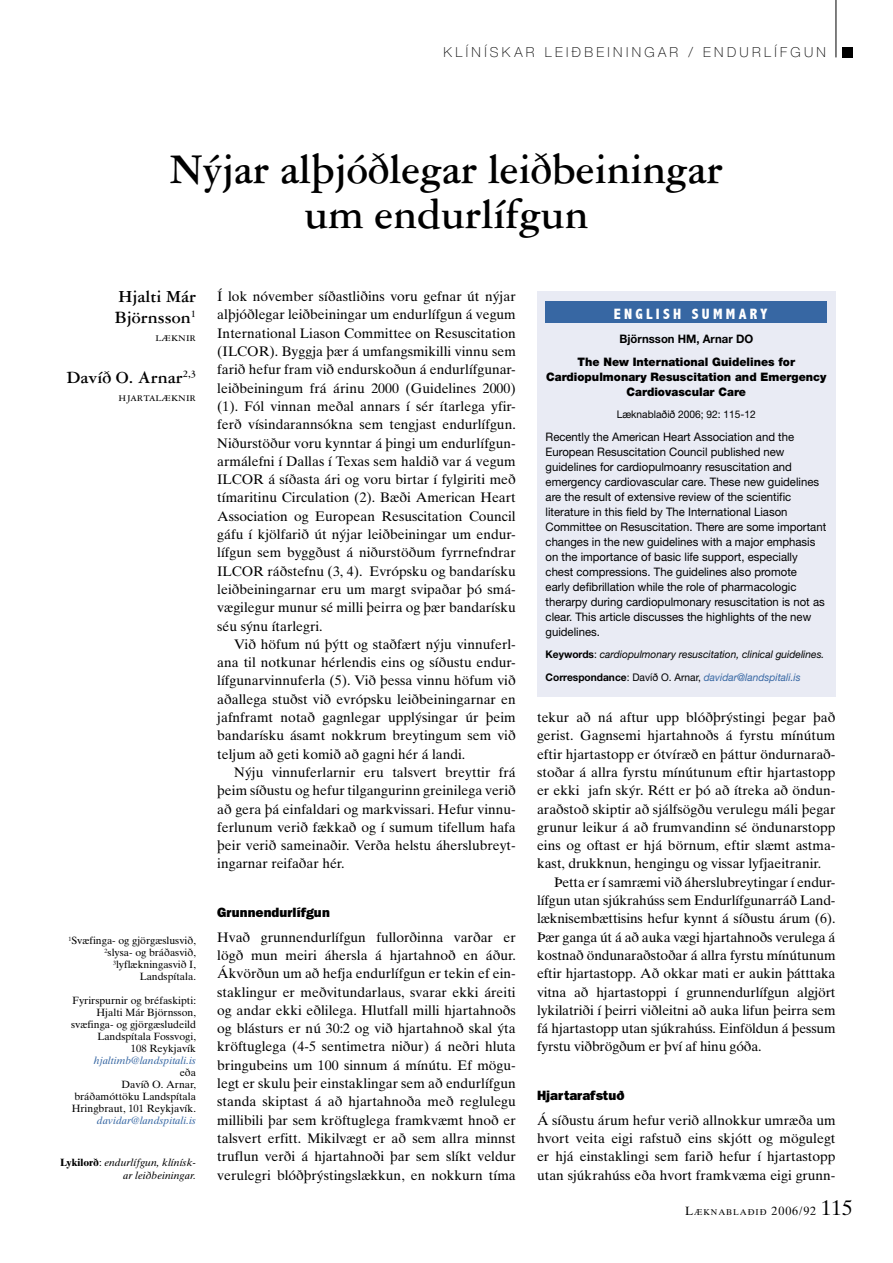
<style>
.page{position:relative;width:893px;height:1263px;background:#fff}
.page>*{position:absolute;margin:0;border:0;box-sizing:border-box;transform-origin:0 0}
.t1{font:700 45px/45px "Garamond Three";color:#000;text-align:center;scale:.95 1}
.t2{font:700 18px/21px "Garamond Three";color:#000}
.t3{font:800 condensed 15px "Abadi";letter-spacing:.22em;color:#fff}
.t4{font:13.8px/18.3px "Times Ten";color:#000;text-align:justify}
.t5{font:100 13.8px "Helvetica Neue";letter-spacing:.245em;color:#000}
.t6{font:800 13.5px "Franklin Gothic";color:#000}
.t7{font:12.75px "Garamond Three SC";color:#000}
.t8{font:11.7px/15px "Helvetica Neue";color:#000}
.t9{font:900 11.7px/15px "Helvetica Neue";color:#000;text-align:center}
.t10{font:700 11.7px "Helvetica Neue";color:#000}
.t11{font:10.5px/12px "Times Ten";color:#000;text-align:right}
.t12{font:italic 10.5px/22.5px "Helvetica Neue";color:#000}
.t13{font:italic 10.5px "Times Ten";color:#3767a3}
.t14{font:italic 10.5px/12.6px "Times Ten";color:#000;text-align:right}
.t15{font:10.5px "Helvetica Neue";color:#000}
.t16{font:8.4px "Times Ten";letter-spacing:.105em;color:#000}
.s1{font-weight:700;font-style:normal}
.s2{font-style:normal}
.s3{color:#3767a3}
.s4{font-size:12px}
.s5{font-size:21px}
</style>
<div class="page">
<hr style="left:836px;top:0;width:1px;height:57px;background:#000">
<div style="left:842px;top:47px;width:11px;height:10px;background:#000"></div>
<div style="left:537px;top:292px;width:299px;height:405px;background:#e9ebf4"></div>
<div style="left:546px;top:301px;width:281px;height:22px;background:#3767a3"></div>
<p class="t5" style="left:444px;top:44px;width:384px">KLÍNÍSKAR LEIÐBEININGAR / ENDURLÍFGUN</p>
<h1 class="t1" style="left:170px;top:147px;width:584px">Nýjar alþjóðlegar leiðbeiningar um endurlífgun</h1>
<h2 class="t2" style="left:115px;top:286px;width:83px">Hjalti Már<br>Björnsson<sup>1</sup></h2>
<p class="t7" style="left:156px;top:330px;width:42px">læknir</p>
<h2 class="t2" style="left:66px;top:367px;width:131px">Davíð O. Arnar<sup>2,3</sup></h2>
<p class="t7" style="left:119px;top:390px;width:79px">hjartalæknir</p>
<p class="t11" style="left:68px;top:935px;width:129px"><sup>1</sup>Svæfinga- og gjörgæslusvið,<br><sup>2</sup>slysa- og bráðasvið,<br><sup>3</sup>lyflækningasvið I,<br>Landspítala.</p>
<p class="t11" style="left:71px;top:995px;width:126px">Fyrirspurnir og bréfaskipti:<br>Hjalti Már Björnsson, svæfinga- og gjörgæsludeild<br>Landspítala Fossvogi,<br>108 Reykjavík</p>
<p class="t13" style="left:94px;top:1055px;width:104px">hjaltimb@landspitali.is</p>
<p class="t11" style="left:72px;top:1067px;width:126px">eða<br>Davíð O. Arnar, bráðamóttöku Landspítala<br>Hringbraut, 101 Reykjavík.</p>
<p class="t13" style="left:97px;top:1115px;width:101px">davidar@landspitali.is</p>
<p class="t14" style="left:60px;top:1156px;width:138px"><span class="s1">Lykilorð</span><span class="s2">:</span> endurlífgun, klínísk&shy;ar leiðbeiningar.</p>
<p class="t4" style="left:217px;top:287px;width:300px">Í lok nóvember síðastliðins voru gefnar út nýjar alþjóðlegar leiðbeiningar um endurlífgun á vegum International Liason Committee on Resuscitation (ILCOR). Byggja þær á umfangsmikilli vinnu sem farið hefur fram við endurskoðun á endurlífgunar&shy;leiðbeiningum frá árinu 2000 (Guidelines 2000) (1). Fól vinnan meðal annars í sér ítarlega yfir&shy;ferð vísindarannsókna sem tengjast endurlífgun.<br>Niðurstöður voru kynntar á þingi um endurlífgun&shy;armálefni í Dallas í Texas sem haldið var á vegum ILCOR á síðasta ári og voru birtar í fylgiriti með tímaritinu Circulation (2). Bæði American Heart Association og European Resuscitation Council gáfu í kjölfarið út nýjar leiðbeiningar um endur&shy;lífgun sem byggðust á niðurstöðum fyrrnefndrar ILCOR ráðstefnu (3, 4). Evrópsku og bandarísku leiðbeiningarnar eru um margt svipaðar þó smá&shy;vægilegur munur sé milli þeirra og þær bandarísku séu sýnu ítarlegri.</p>
<p class="t4" style="left:217px;top:635px;width:300px;text-indent:17px">Við höfum nú þýtt og staðfært nýju vinnuferl&shy;ana til notkunar hérlendis eins og síðustu endur&shy;lífgunarvinnuferla (5). Við þessa vinnu höfum við aðallega stuðst við evrópsku leiðbeiningarnar en jafnframt notað gagnlegar upplýsingar úr þeim bandarísku ásamt nokkrum breytingum sem við teljum að geti komið að gagni hér á landi.</p>
<p class="t4" style="left:217px;top:763px;width:300px;text-indent:17px">Nýju vinnuferlarnir eru talsvert breyttir frá þeim síðustu og hefur tilgangurinn greinilega verið að gera þá einfaldari og markvissari. Hefur vinnu&shy;ferlunum verið fækkað og í sumum tifellum hafa þeir verið sameinaðir. Verða helstu áherslubreyt&shy;ingarnar reifaðar hér.</p>
<p class="t6" style="left:217px;top:904px;width:114px">Grunnendurlífgun</p>
<p class="t4" style="left:217px;top:928px;width:300px">Hvað grunnendurlífgun fullorðinna varðar er lögð mun meiri áhersla á hjartahnoð en áður.<br>Ákvörðun um að hefja endurlífgun er tekin ef ein&shy;staklingur er meðvitundarlaus, svarar ekki áreiti og andar ekki eðlilega. Hlutfall milli hjartahnoðs og blásturs er nú 30:2 og við hjartahnoð skal ýta kröftuglega (4-5 sentimetra niður) á neðri hluta bringubeins um 100 sinnum á mínútu. Ef mögu&shy;legt er skulu þeir einstaklingar sem að endurlífgun standa skiptast á að hjartahnoða með reglulegu millibili þar sem kröftuglega framkvæmt hnoð er talsvert erfitt. Mikilvægt er að sem allra minnst truflun verði á hjartahnoði þar sem slíkt veldur verulegri blóðþrýstingslækkun, en nokkurn tíma</p>
<p class="t3" style="left:614px;top:305px;width:155px">ENGLISH SUMMARY</p>
<p class="t10" style="left:619px;top:332px;width:135px">Björnsson HM, Arnar DO</p>
<p class="t9" style="left:546px;top:354px;width:282px">The New International Guidelines for<br>Cardiopulmonary Resuscitation and Emergency<br>Cardiovascular Care</p>
<p class="t15" style="left:617px;top:408px;width:141px">Læknablaðið 2006; 92: 115-12</p>
<p class="t8" style="left:546px;top:429px;width:282px">Recently the American Heart Association and the European Resuscitation Council published new guidelines for cardiopulmoanry resuscitation and emergency cardiovascular care. These new guidelines are the result of extensive review of the scientific literature in this field by The International Liason Committee on Resuscitation. There are some important changes in the new guidelines with a major emphasis on the importance of basic life support, especially chest compressions. The guidelines also promote<br>early defibrillation while the role of pharmacologic therarpy during cardiopulmonary resuscitation is not as clear. This article discusses the highlights of the new guidelines.</p>
<p class="t12" style="left:546px;top:643px;width:280px"><span class="s1">Keywords</span><span class="s2">:</span> cardiopulmonary resuscitation, clinical guidelines.<br><span class="s1">Correspondance</span><span class="s2">: Davíð O. Arnar,</span> <span class="s3">davidar@landspitali.is</span></p>
<p class="t4" style="left:537px;top:708px;width:300px">tekur að ná aftur upp blóðþrýstingi þegar það gerist. Gagnsemi hjartahnoðs á fyrstu mínútum eftir hjartastopp er ótvíræð en þáttur öndurnarað&shy;stoðar á allra fyrstu mínútunum eftir hjartastopp er ekki jafn skýr. Rétt er þó að ítreka að öndun&shy;araðstoð skiptir að sjálfsögðu verulegu máli þegar grunur leikur á að frumvandinn sé öndunarstopp eins og oftast er hjá börnum, eftir slæmt astma&shy;kast, drukknun, hengingu og vissar lyfjaeitranir.</p>
<p class="t4" style="left:537px;top:873px;width:300px;text-indent:17px">Þetta er í samræmi við áherslubreytingar í endur&shy;lífgun utan sjúkrahúss sem Endurlífgunarráð Land&shy;læknisembættisins hefur kynnt á síðustu árum (6).<br>Þær ganga út á að auka vægi hjartahnoðs verulega á kostnað öndunaraðstoðar á allra fyrstu mínútunum eftir hjartastopp. Að okkar mati er aukin þátttaka vitna að hjartastoppi í grunnendurlífgun algjört lykilatriði í þeirri viðleitni að auka lifun þeirra sem fá hjartastopp utan sjúkrahúss. Einföldun á þessum fyrstu viðbrögðum er því af hinu góða.</p>
<p class="t6" style="left:537px;top:1087px;width:89px">Hjartarafstuð</p>
<p class="t4" style="left:537px;top:1111px;width:300px">Á síðustu árum hefur verið allnokkur umræða um hvort veita eigi rafstuð eins skjótt og mögulegt er hjá einstaklingi sem farið hefur í hjartastopp utan sjúkrahúss eða hvort framkvæma eigi grunn-</p>
<p class="t16" style="left:685px;top:1207px;width:169px"><span class="s4">L</span>ÆKNABLAÐIÐ <span class="s4">2006/92</span> <span class="s5">115</span></p>
</div>
